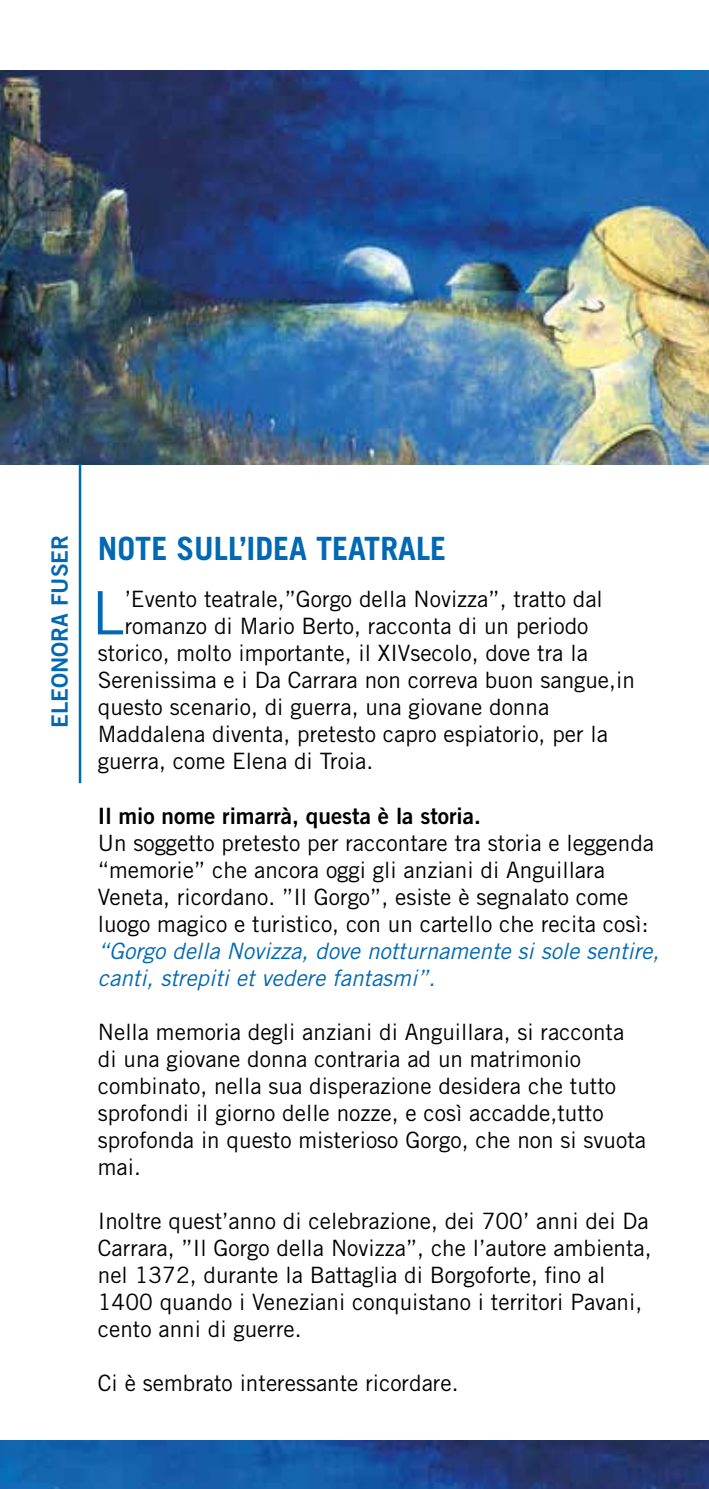
<style>
.page{position:relative;width:709px;height:1489px;background:#fff}
.page>*{position:absolute;margin:0;border:0;box-sizing:border-box;transform-origin:0 0}
.t1{font:60px "Trade Gothic";color:#0069b4}
.t2{font:700 32px "Trade Gothic";color:#0069b4}
.t3{font:22.5px/27px "Trade Gothic";color:#000}
.t4{font:italic 22.5px/27px "Trade Gothic";color:#0069b4}
.t5{font:22.5px "Trade Gothic Bold Two";color:#000}
.t6{font:22.5px "Trade Gothic Bold Two";color:#0069b4}
</style>
<div class="page">
<img style="left:0;top:1440px;width:709px;height:48px">
<img style="left:0;top:71px;width:709px;height:393px">
<hr style="left:79px;top:464px;width:2px;height:319px;background:#0069b4">
<p class="t6" style="left:46px;top:728px;width:195px;rotate:-90deg">ELEONORA FUSER</p>
<h2 class="t2" style="left:98px;top:528px;width:350px">NOTE SULL’IDEA TEATRALE</h2>
<h1 class="t1" style="left:91px;top:576px;width:35px">L</h1>
<p class="t3" style="left:125px;top:585px;width:479px">’Evento teatrale,”Gorgo della Novizza”, tratto dal</p>
<p class="t3" style="left:125px;top:612px;width:465px">romanzo di Mario Berto, racconta di un periodo</p>
<p class="t3" style="left:98px;top:639px;width:491px">storico, molto importante, il XIVsecolo, dove tra la</p>
<p class="t3" style="left:98px;top:666px;width:538px">Serenissima e i Da Carrara non correva buon sangue,in</p>
<p class="t3" style="left:98px;top:693px;width:453px">questo scenario, di guerra, una giovane donna</p>
<p class="t3" style="left:98px;top:720px;width:511px">Maddalena diventa, pretesto capro espiatorio, per la</p>
<p class="t3" style="left:98px;top:747px;width:277px">guerra, come Elena di Troia.</p>
<p class="t5" style="left:98px;top:801px;width:384px">Il mio nome rimarrà, questa è la storia.</p>
<p class="t3" style="left:98px;top:828px;width:558px">Un soggetto pretesto per raccontare tra storia e leggenda “memorie” che ancora oggi gli anziani di Anguillara Veneta, ricordano. ”Il Gorgo”, esiste è segnalato come luogo magico e turistico, con un cartello che recita così:</p>
<p class="t4" style="left:98px;top:936px;width:563px">“Gorgo della Novizza, dove notturnamente si sole sentire, canti, strepiti et vedere fantasmi”.</p>
<p class="t3" style="left:98px;top:1017px;width:550px">Nella memoria degli anziani di Anguillara, si racconta di una giovane donna contraria ad un matrimonio combinato, nella sua disperazione desidera che tutto sprofondi il giorno delle nozze, e così accadde,tutto sprofonda in questo misterioso Gorgo, che non si svuota mai.</p>
<p class="t3" style="left:98px;top:1206px;width:555px">Inoltre quest’anno di celebrazione, dei 700’ anni dei Da Carrara, ”Il Gorgo della Novizza”, che l’autore ambienta, nel 1372, durante la Battaglia di Borgoforte, fino al 1400 quando i Veneziani conquistano i territori Pavani, cento anni di guerre.</p>
<p class="t3" style="left:98px;top:1368px;width:362px">Ci è sembrato interessante ricordare.</p>
</div>
